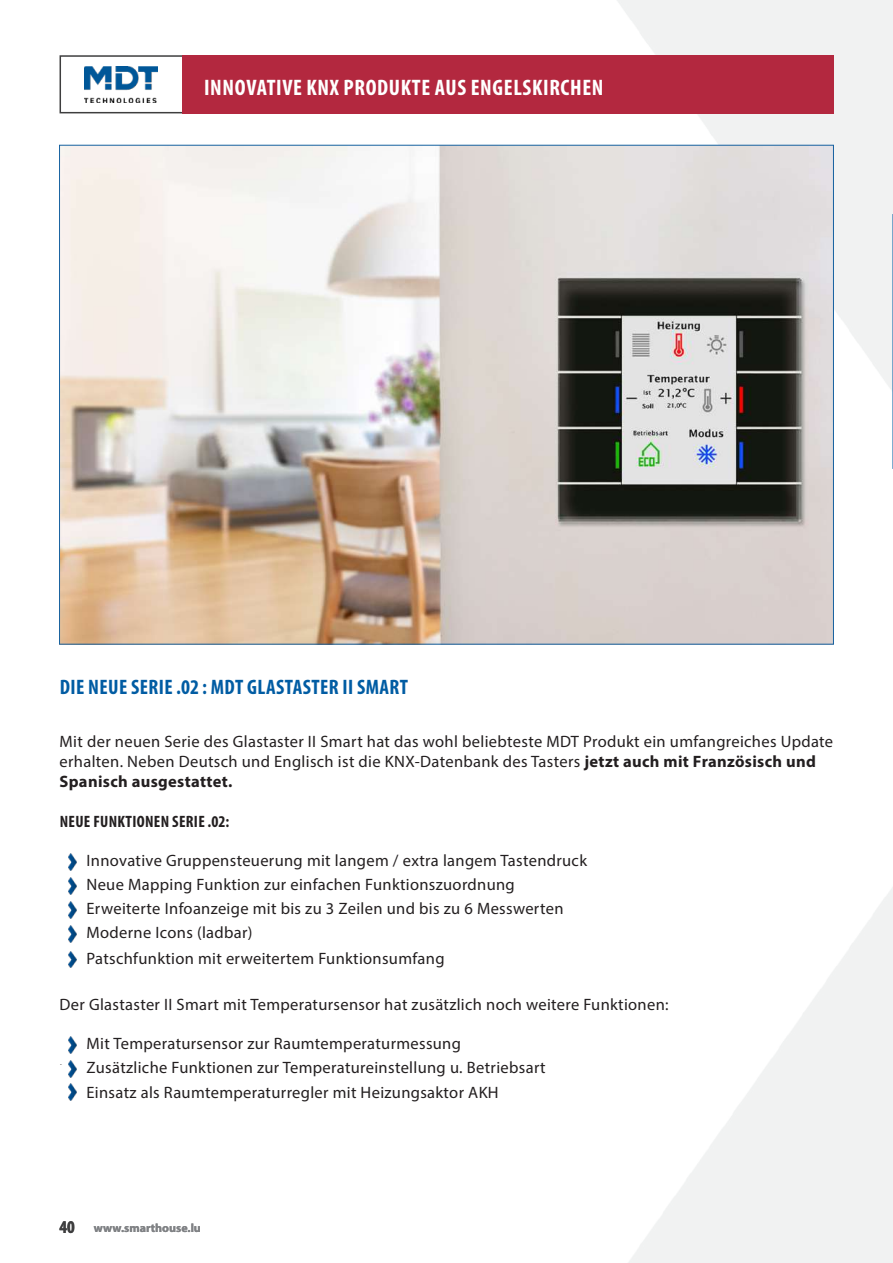
<style>
.page{position:relative;width:893px;height:1263px;background:#fff}
.page>*{position:absolute;margin:0;border:0;box-sizing:border-box;transform-origin:0 0}
.t1{font:700 condensed 22.5px "Myriad Pro";letter-spacing:.03em;color:#fff}
.t2{font:700 condensed 21px "Myriad Pro";letter-spacing:.02em;color:#015ca3}
.t3{font:16.5px/24px "Myriad Pro";letter-spacing:.02em;color:#231f20}
.t4{font:700 condensed 16.5px "Myriad Pro";letter-spacing:.02em;color:#231f20}
.t5{font:700 12px "Myriad Pro";color:#808285}
.s1{font-weight:700}
.s2{font-stretch:condensed;font-size:18px;color:#3e3e3f}
</style>
<div class="page">
<img style="left:617px;top:0;width:276px;height:1263px">
<div style="left:60px;top:55px;width:221px;height:58px;border:2px solid #3e3e3f"></div>
<div style="left:183px;top:55px;width:651px;height:58px;background:#b3283f"></div>
<img style="left:84px;top:66px;width:73px;height:36px">
<img style="left:61px;top:147px;width:771px;height:495px">
<svg style="left:892px;top:214px;width:1px;height:255px"></svg>
<img style="left:68px;top:853px;width:9px;height:17px">
<img style="left:68px;top:878px;width:9px;height:16px">
<img style="left:68px;top:902px;width:9px;height:16px">
<img style="left:68px;top:926px;width:9px;height:16px">
<img style="left:68px;top:951px;width:9px;height:17px">
<img style="left:68px;top:1037px;width:9px;height:16px">
<img style="left:68px;top:1061px;width:9px;height:16px">
<img style="left:68px;top:1084px;width:9px;height:16px">
<h1 class="t1" style="left:204px;top:74px;width:401px">INNOVATIVE KNX PRODUKTE AUS ENGELSKIRCHEN</h1>
<p class="t2" style="left:60px;top:674px;width:350px">DIE NEUE SERIE .02 : MDT GLASTASTER II SMART</p>
<p class="t3" style="left:60px;top:732px;width:775px;line-height:19.8px">Mit der neuen Serie des Glastaster II Smart hat das wohl beliebteste MDT Produkt ein umfangreiches Update erhalten. Neben Deutsch und Englisch ist die KNX-Datenbank des Tasters <span class="s1">jetzt auch mit Französisch und<br>Spanisch ausgestattet.</span></p>
<p class="t4" style="left:60px;top:811px;width:171px">NEUE FUNKTIONEN SERIE .02:</p>
<p class="t3" style="left:60px;top:848px;width:529px">&gt; Innovative Gruppensteuerung mit langem / extra langem Tastendruck &gt; Neue Mapping Funktion zur einfachen Funktionszuordnung<br>&gt; Erweiterte Infoanzeige mit bis zu 3 Zeilen und bis zu 6 Messwerten<br>&gt; Moderne Icons (ladbar)</p>
<p class="t3" style="left:60px;top:946px;width:387px">&gt; Patschfunktion mit erweitertem Funktionsumfang</p>
<p class="t3" style="left:60px;top:992px;width:611px">Der Glastaster II Smart mit Temperatursensor hat zusätzlich noch weitere Funktionen:</p>
<p class="t3" style="left:60px;top:1031px;width:488px">&gt; Mit Temperatursensor zur Raumtemperaturmessung<br>&gt; Zusätzliche Funktionen zur Temperatureinstellung u. Betriebsart &gt; Einsatz als Raumtemperaturregler mit Heizungsaktor AKH</p>
<p class="t5" style="left:60px;top:1220px;width:143px"><span class="s2">40</span> www.smarthouse.lu</p>
</div>
